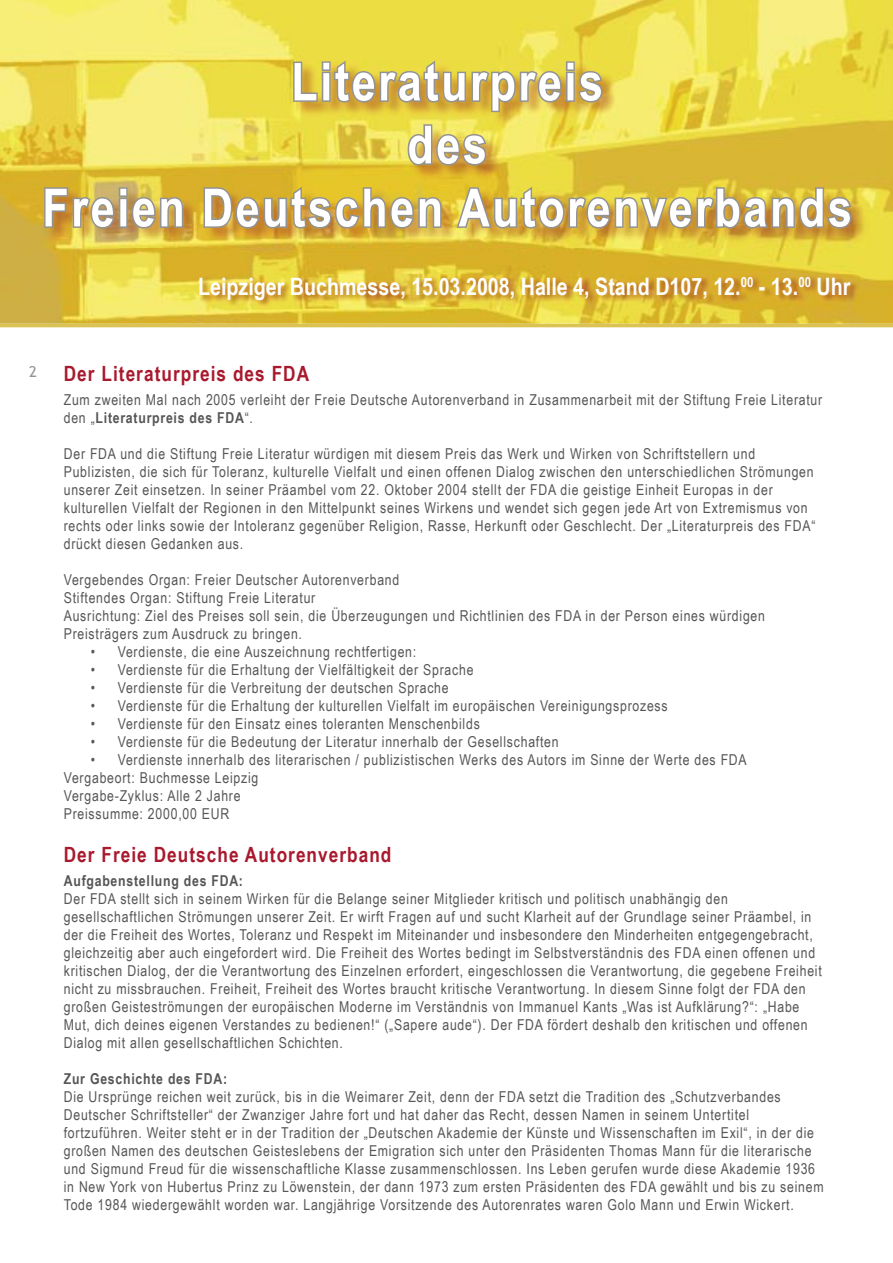
<style>
.page{position:relative;width:893px;height:1263px;background:#fff}
.page>*{position:absolute;margin:0;border:0;box-sizing:border-box;transform-origin:0 0}
.t1{font:700 52.5px/63px "Arial Narrow";letter-spacing:.05em;color:#fff;text-align:center}
.t2{font:700 24px "Arial Narrow";color:#fff}
.t3{font:700 21px "Arial Narrow";letter-spacing:.05em;color:#a9192d}
.t4{font:15px/18px "Arial Narrow";letter-spacing:.05em;color:#565656}
.t5{font:700 15px "Arial Narrow";letter-spacing:.05em;color:#565656}
.t6{font:15px "Trebuchet MS";color:#939393}
.s1{font-weight:700}
</style>
<div class="page">
<img style="left:0;top:216px;width:893px;height:108px">
<img style="left:0;top:0;width:52px;height:216px">
<img style="left:841px;top:0;width:52px;height:216px">
<img style="left:52px;top:0;width:789px;height:60px">
<img style="left:43px;top:60px;width:826px;height:187px">
<svg style="left:292px;top:58px;width:312px;height:56px"></svg>
<svg style="left:406px;top:123px;width:82px;height:44px"></svg>
<svg style="left:43px;top:186px;width:142px;height:44px"></svg>
<svg style="left:202px;top:184px;width:241px;height:47px"></svg>
<svg style="left:455px;top:184px;width:398px;height:47px"></svg>
<img style="left:198px;top:275px;width:662px;height:33px">
<h1 class="t1" style="left:42px;top:48px;width:811px">Literaturpreis<br>des<br>Freien Deutschen Autorenverbands</h1>
<h2 class="t2" style="left:198px;top:268px;width:654px">Leipziger Buchmesse, 15.03.2008, Halle 4, Stand D107, 12.<sup>00</sup> - 13.<sup>00</sup> Uhr</h2>
<p class="t6" style="left:29px;top:363px;width:9px">2</p>
<h3 class="t3" style="left:64px;top:358px;width:247px">Der Literaturpreis des FDA</h3>
<p class="t4" style="left:64px;top:390px;width:760px">Zum zweiten Mal nach 2005 verleiht der Freie Deutsche Autorenverband in Zusammenarbeit mit der Stiftung Freie Literatur den „<span class="s1">Literaturpreis des FDA</span>“.</p>
<p class="t4" style="left:64px;top:444px;width:753px">Der FDA und die Stiftung Freie Literatur würdigen mit diesem Preis das Werk und Wirken von Schriftstellern und Publizisten, die sich für Toleranz, kulturelle Vielfalt und einen offenen Dialog zwischen den unterschiedlichen Strömungen unserer Zeit einsetzen. In seiner Präambel vom 22. Oktober 2004 stellt der FDA die geistige Einheit Europas in der kulturellen Vielfalt der Regionen in den Mittelpunkt seines Wirkens und wendet sich gegen jede Art von Extremismus von rechts oder links sowie der Intoleranz gegenüber Religion, Rasse, Herkunft oder Geschlecht. Der „Literaturpreis des FDA“ drückt diesen Gedanken aus.</p>
<p class="t4" style="left:64px;top:570px;width:703px">Vergebendes Organ: Freier Deutscher Autorenverband<br>Stiftendes Organ: Stiftung Freie Literatur<br>Ausrichtung: Ziel des Preises soll sein, die Überzeugungen und Richtlinien des FDA in der Person eines würdigen Preisträgers zum Ausdruck zu bringen.</p>
<p class="t4" style="left:91px;top:642px;width:327px">• Verdienste, die eine Auszeichnung rechtfertigen:</p>
<p class="t4" style="left:91px;top:660px;width:384px">• Verdienste für die Erhaltung der Vielfältigkeit der Sprache</p>
<p class="t4" style="left:91px;top:678px;width:359px">• Verdienste für die Verbreitung der deutschen Sprache</p>
<p class="t4" style="left:91px;top:696px;width:578px">• Verdienste für die Erhaltung der kulturellen Vielfalt im europäischen Vereinigungsprozess</p>
<p class="t4" style="left:91px;top:714px;width:390px">• Verdienste für den Einsatz eines toleranten Menschenbilds</p>
<p class="t4" style="left:91px;top:732px;width:469px">• Verdienste für die Bedeutung der Literatur innerhalb der Gesellschaften</p>
<p class="t4" style="left:64px;top:750px;width:684px;text-indent:27px">• Verdienste innerhalb des literarischen / publizistischen Werks des Autors im Sinne der Werte des FDA Vergabeort: Buchmesse Leipzig<br>Vergabe-Zyklus: Alle 2 Jahre<br>Preissumme: 2000,00 EUR</p>
<h3 class="t3" style="left:64px;top:839px;width:329px">Der Freie Deutsche Autorenverband</h3>
<p class="t5" style="left:64px;top:870px;width:181px">Aufgabenstellung des FDA:</p>
<p class="t4" style="left:64px;top:889px;width:760px">Der FDA stellt sich in seinem Wirken für die Belange seiner Mitglieder kritisch und politisch unabhängig den gesellschaftlichen Strömungen unserer Zeit. Er wirft Fragen auf und sucht Klarheit auf der Grundlage seiner Präambel, in der die Freiheit des Wortes, Toleranz und Respekt im Miteinander und insbesondere den Minderheiten entgegengebracht, gleichzeitig aber auch eingefordert wird. Die Freiheit des Wortes bedingt im Selbstverständnis des FDA einen offenen und kritischen Dialog, der die Verantwortung des Einzelnen erfordert, eingeschlossen die Verantwortung, die gegebene Freiheit nicht zu missbrauchen. Freiheit, Freiheit des Wortes braucht kritische Verantwortung. In diesem Sinne folgt der FDA den großen Geisteströmungen der europäischen Moderne im Verständnis von Immanuel Kants „Was ist Aufklärung?“: „Habe Mut, dich deines eigenen Verstandes zu bedienen!“ („Sapere aude“). Der FDA fördert deshalb den kritischen und offenen Dialog mit allen gesellschaftlichen Schichten.</p>
<p class="t5" style="left:64px;top:1068px;width:165px">Zur Geschichte des FDA:</p>
<p class="t4" style="left:64px;top:1087px;width:761px">Die Ursprünge reichen weit zurück, bis in die Weimarer Zeit, denn der FDA setzt die Tradition des „Schutzverbandes Deutscher Schriftsteller“ der Zwanziger Jahre fort und hat daher das Recht, dessen Namen in seinem Untertitel fortzuführen. Weiter steht er in der Tradition der „Deutschen Akademie der Künste und Wissenschaften im Exil“, in der die großen Namen des deutschen Geisteslebens der Emigration sich unter den Präsidenten Thomas Mann für die literarische und Sigmund Freud für die wissenschaftliche Klasse zusammenschlossen. Ins Leben gerufen wurde diese Akademie 1936 in New York von Hubertus Prinz zu Löwenstein, der dann 1973 zum ersten Präsidenten des FDA gewählt und bis zu seinem Tode 1984 wiedergewählt worden war. Langjährige Vorsitzende des Autorenrates waren Golo Mann und Erwin Wickert.</p>
</div>
